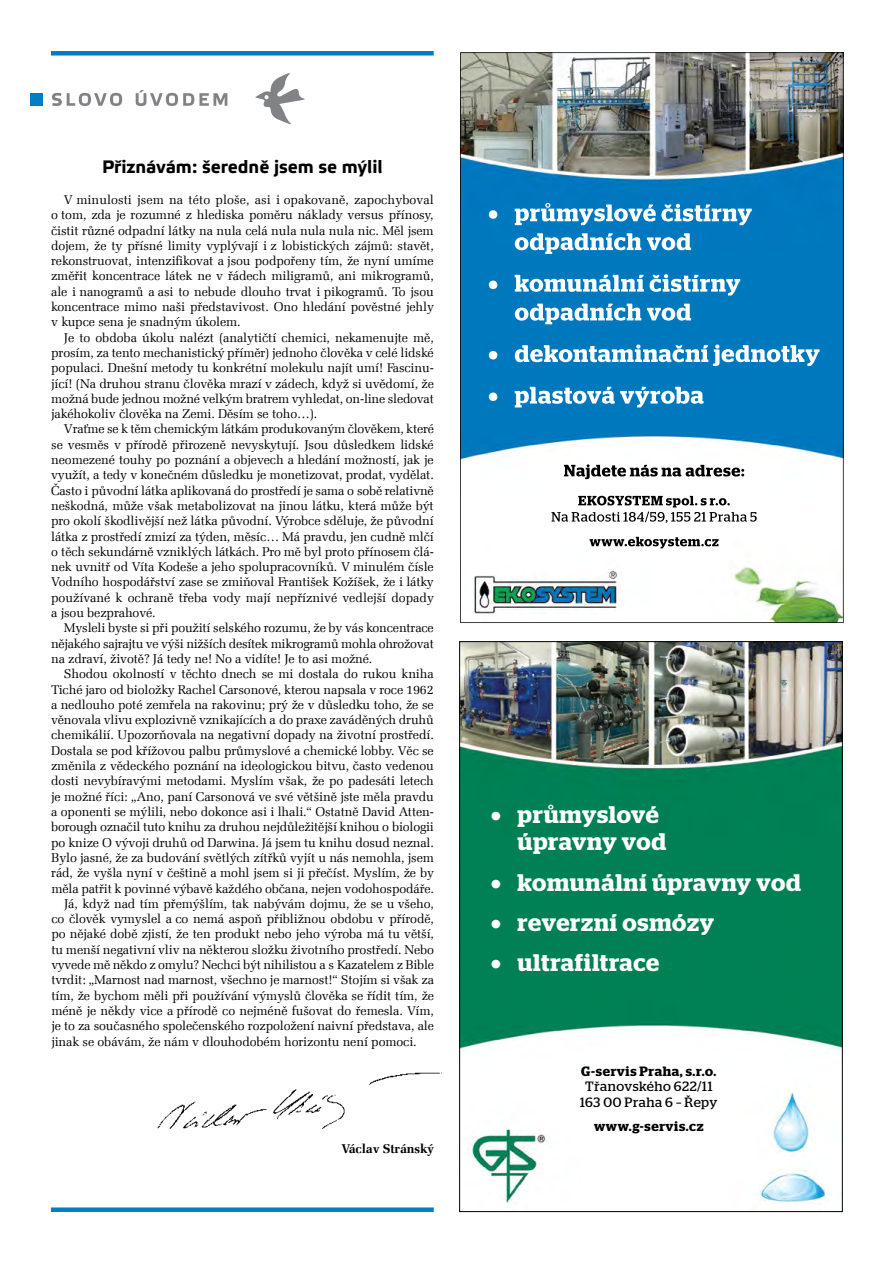
<style>
.page{position:relative;width:893px;height:1263px;background:#fff}
.page>*{position:absolute;margin:0;border:0;box-sizing:border-box;transform-origin:0 0}
.t1{font:600 24px/27.6px "Stag";letter-spacing:.025em;color:#fff}
.t2{font:700 18px "Etelka Text Pro";color:#000}
.t3{font:600 13.5px "Stag";letter-spacing:.045em;color:#000}
.t4{font:13.5px/15.5px "Stag";letter-spacing:.035em;color:#000;text-align:center}
.t5{font:12.75px/15.3px "Zapf Elliptical 711 AT";letter-spacing:-.01em;color:#000;text-align:justify}
.t6{font:700 12.75px "Zapf Elliptical 711 AT";letter-spacing:-.01em;color:#000}
</style>
<div class="page">
<div style="left:51px;top:51px;width:383px;height:5px;background:#007dc5"></div>
<svg style="left:52px;top:93px;width:70px;height:13px"></svg>
<svg style="left:136px;top:90px;width:91px;height:16px"></svg>
<svg style="left:255px;top:73px;width:50px;height:51px"></svg>
<div style="left:30px;top:93px;width:12px;height:12px;background:#007dc5"></div>
<div style="left:51px;top:1207px;width:383px;height:5px;background:#007dc5"></div>
<img style="left:157px;top:1072px;width:285px;height:56px">
<img style="left:461px;top:643px;width:380px;height:567px">
<img style="left:460px;top:52px;width:384px;height:571px">
<svg style="left:489px;top:210px;width:8px;height:9px"></svg>
<svg style="left:515px;top:203px;width:237px;height:22px"></svg>
<svg style="left:515px;top:233px;width:176px;height:21px"></svg>
<svg style="left:489px;top:281px;width:8px;height:8px"></svg>
<svg style="left:515px;top:274px;width:225px;height:21px"></svg>
<svg style="left:515px;top:304px;width:176px;height:20px"></svg>
<svg style="left:489px;top:351px;width:8px;height:8px"></svg>
<svg style="left:515px;top:344px;width:305px;height:22px"></svg>
<svg style="left:489px;top:392px;width:8px;height:9px"></svg>
<svg style="left:515px;top:387px;width:189px;height:20px"></svg>
<svg style="left:564px;top:464px;width:180px;height:15px"></svg>
<svg style="left:551px;top:496px;width:206px;height:27px"></svg>
<svg style="left:590px;top:537px;width:129px;height:11px"></svg>
<h2 class="t2" style="left:102px;top:157px;width:282px">Přiznávám: šeredně jsem se mýlil</h2>
<p class="t5" style="left:51px;top:192px;width:384px;text-indent:13px">V minulosti jsem na této ploše, asi i opakovaně, zapochyboval o tom, zda je rozumné z hlediska poměru náklady versus přínosy, čistit různé odpadní látky na nula celá nula nula nula nic. Měl jsem dojem, že ty přísné limity vyplývají i z lobistických zájmů: stavět, rekonstruovat, intenzifikovat a jsou podpořeny tím, že nyní umíme změřit koncentrace látek ne v řádech miligramů, ani mikrogramů, ale i nanogramů a asi to nebude dlouho trvat i pikogramů. To jsou koncentrace mimo naši představivost. Ono hledání pověstné jehly v kupce sena je snadným úkolem.</p>
<p class="t5" style="left:51px;top:329px;width:384px;text-indent:13px">Je to obdoba úkolu nalézt (analytičtí chemici, nekamenujte mě, prosím, za tento mechanistický příměr) jednoho člověka v celé lidské populaci. Dnešní metody tu konkrétní molekulu najít umí! Fascinu&shy;jící! (Na druhou stranu člověka mrazí v zádech, když si uvědomí, že možná bude jednou možné velkým bratrem vyhledat, on-line sledovat jakéhokoliv člověka na Zemi. Děsím se toho…).</p>
<p class="t5" style="left:51px;top:421px;width:384px;text-indent:13px">Vraťme se k těm chemickým látkám produkovaným člověkem, které se vesměs v přírodě přirozeně nevyskytují. Jsou důsledkem lidské neomezené touhy po poznání a objevech a hledání možností, jak je využít, a tedy v konečném důsledku je monetizovat, prodat, vydělat.<br>Často i původní látka aplikovaná do prostředí je sama o sobě relativně neškodná, může však metabolizovat na jinou látku, která může být pro okolí škodlivější než látka původní. Výrobce sděluje, že původní látka z prostředí zmizí za týden, měsíc… Má pravdu, jen cudně mlčí o těch sekundárně vzniklých látkách. Pro mě byl proto přínosem člá&shy;nek uvnitř od Víta Kodeše a jeho spolupracovníků. V minulém čísle Vodního hospodářství zase se zmiňoval František Kožíšek, že i látky používané k ochraně třeba vody mají nepříznivé vedlejší dopady a jsou bezprahové.</p>
<p class="t5" style="left:51px;top:620px;width:384px;text-indent:13px">Mysleli byste si při použití selského rozumu, že by vás koncentrace nějakého sajrajtu ve výši nižších desítek mikrogramů mohla ohrožovat na zdraví, životě? Já tedy ne! No a vidíte! Je to asi možné.</p>
<p class="t5" style="left:64px;top:666px;width:371px">Shodou okolností v těchto dnech se mi dostala do rukou kniha</p>
<p class="t5" style="left:51px;top:681px;width:384px">Tiché jaro od bioložky Rachel Carsonové, kterou napsala v roce 1962</p>
<p class="t5" style="left:51px;top:697px;width:384px">a nedlouho poté zemřela na rakovinu; prý že v důsledku toho, že se</p>
<p class="t5" style="left:51px;top:712px;width:384px">věnovala vlivu explozivně vznikajících a do praxe zaváděných druhů</p>
<p class="t5" style="left:51px;top:727px;width:384px">chemikálií. Upozorňovala na negativní dopady na životní prostředí.</p>
<p class="t5" style="left:51px;top:743px;width:384px">Dostala se pod křížovou palbu průmyslové a chemické lobby. Věc se</p>
<p class="t5" style="left:51px;top:758px;width:384px">změnila z vědeckého poznání na ideologickou bitvu, často vedenou</p>
<p class="t5" style="left:51px;top:773px;width:384px">dosti nevybíravými metodami. Myslím však, že po padesáti letech</p>
<p class="t5" style="left:51px;top:788px;width:384px">je možné říci: „Ano, paní Carsonová ve své většině jste měla pravdu</p>
<p class="t5" style="left:51px;top:804px;width:384px">a oponenti se mýlili, nebo dokonce asi i lhali.“ Ostatně David Atten-</p>
<p class="t5" style="left:51px;top:819px;width:384px">borough označil tuto knihu za druhou nejdůležitější knihou o biologii</p>
<p class="t5" style="left:51px;top:834px;width:384px">po knize O vývoji druhů od Darwina. Já jsem tu knihu dosud neznal.</p>
<p class="t5" style="left:51px;top:850px;width:384px">Bylo jasné, že za budování světlých zítřků vyjít u nás nemohla, jsem</p>
<p class="t5" style="left:51px;top:865px;width:384px">rád, že vyšla nyní v češtině a mohl jsem si ji přečíst. Myslím, že by</p>
<p class="t5" style="left:51px;top:880px;width:384px">měla patřit k povinné výbavě každého občana, nejen vodohospodáře.</p>
<p class="t5" style="left:64px;top:896px;width:371px">Já, když nad tím přemýšlím, tak nabývám dojmu, že se u všeho,</p>
<p class="t5" style="left:51px;top:911px;width:384px">co člověk vymyslel a co nemá aspoň přibližnou obdobu v přírodě,</p>
<p class="t5" style="left:51px;top:926px;width:384px">po nějaké době zjistí, že ten produkt nebo jeho výroba má tu větší,</p>
<p class="t5" style="left:51px;top:941px;width:384px">tu menší negativní vliv na některou složku životního prostředí. Nebo</p>
<p class="t5" style="left:51px;top:957px;width:384px">vyvede mě někdo z omylu? Nechci být nihilistou a s Kazatelem z Bible</p>
<p class="t5" style="left:51px;top:972px;width:384px">tvrdit: „Marnost nad marnost, všechno je marnost!“ Stojím si však za</p>
<p class="t5" style="left:51px;top:987px;width:384px">tím, že bychom měli při používání výmyslů člověka se řídit tím, že</p>
<p class="t5" style="left:51px;top:1003px;width:384px">méně je někdy vice a přírodě co nejméně fušovat do řemesla. Vím,</p>
<p class="t5" style="left:51px;top:1018px;width:384px">je to za současného společenského rozpoložení naivní představa, ale</p>
<p class="t5" style="left:51px;top:1033px;width:367px">jinak se obávám, že nám v dlouhodobém horizontu není pomoci.</p>
<p class="t6" style="left:342px;top:1140px;width:94px">Václav Stránský</p>
<h1 class="t1" style="left:517px;top:800px;width:150px;text-indent:-27px">• průmyslové úpravny vod</h1>
<h1 class="t1" style="left:490px;top:868px;width:312px">• komunální úpravny vod</h1>
<h1 class="t1" style="left:490px;top:908px;width:225px">• reverzní osmózy</h1>
<h1 class="t1" style="left:490px;top:949px;width:170px">• ultrafiltrace</h1>
<p class="t3" style="left:581px;top:1063px;width:137px">G-servis Praha, s.r.o.</p>
<p class="t4" style="left:580px;top:1078px;width:139px">Třanovského 622/11<br>163 00 Praha 6 – Řepy</p>
<p class="t3" style="left:594px;top:1118px;width:111px">www.g-servis.cz</p>
</div>
